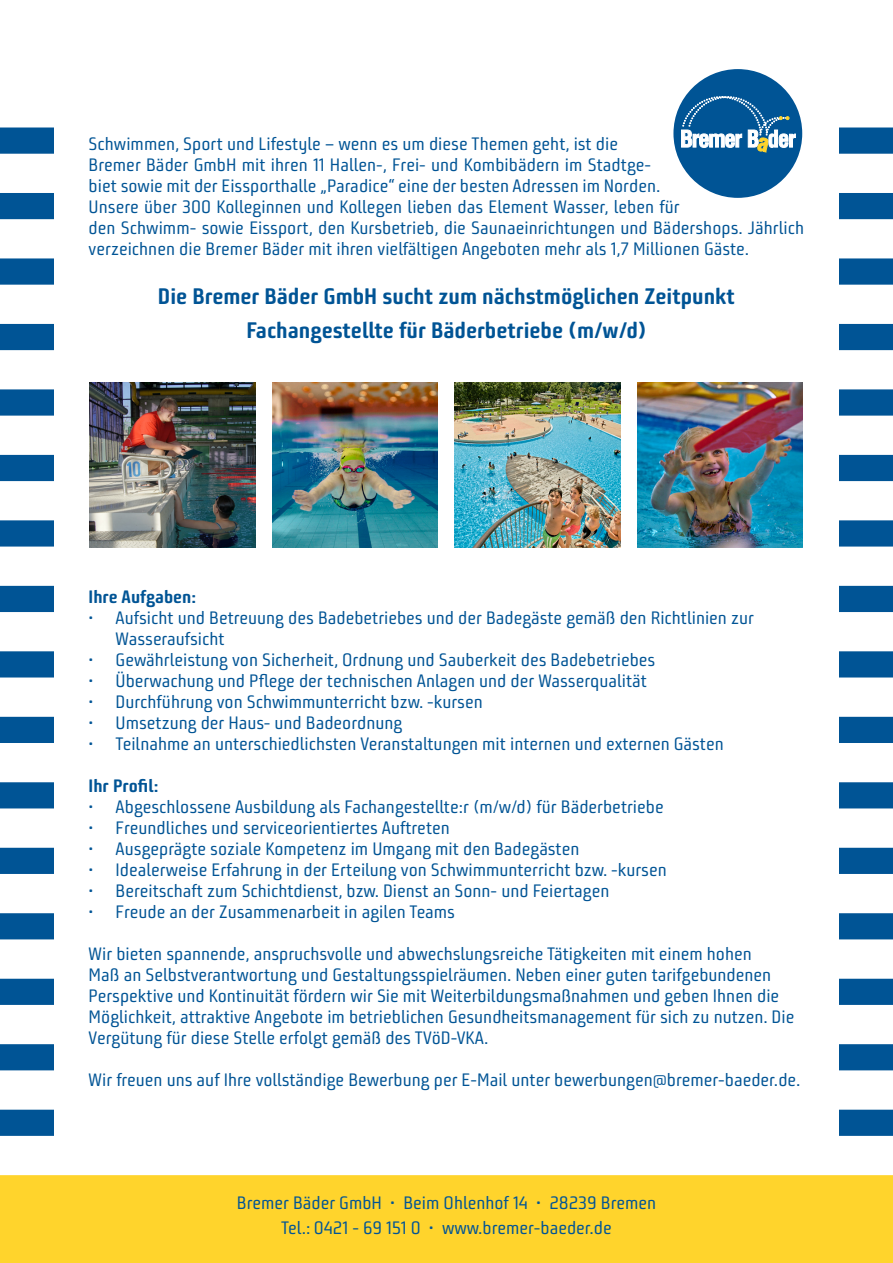
<style>
.page{position:relative;width:893px;height:1263px;background:#fff}
.page>*{position:absolute;margin:0;border:0;box-sizing:border-box;transform-origin:0 0}
.t1{font:700 22.5px "Bunuelo Clean Pro";color:#005495}
.t2{font:18px/21px "Bunuelo Clean Pro";color:#005495}
.t3{font:700 18px "Bunuelo Clean Pro";color:#005495}
</style>
<div class="page">
<div style="left:0;top:1182px;width:893px;height:81px;background:#ffd42c"></div>
<svg style="left:0;top:1175px;width:893px;height:7px;background:#ffd430"></svg>
<div style="left:0;top:1108px;width:893px;height:30px;background:#005495"></div>
<div style="left:0;top:1042px;width:893px;height:30px;background:#005495"></div>
<div style="left:0;top:977px;width:893px;height:30px;background:#005495"></div>
<div style="left:0;top:911px;width:893px;height:30px;background:#005495"></div>
<div style="left:0;top:846px;width:893px;height:30px;background:#005495"></div>
<div style="left:0;top:780px;width:893px;height:30px;background:#005495"></div>
<div style="left:0;top:715px;width:893px;height:30px;background:#005495"></div>
<div style="left:0;top:649px;width:893px;height:30px;background:#005495"></div>
<div style="left:0;top:584px;width:893px;height:30px;background:#005495"></div>
<div style="left:0;top:518px;width:893px;height:30px;background:#005495"></div>
<div style="left:0;top:453px;width:893px;height:30px;background:#005495"></div>
<div style="left:0;top:388px;width:893px;height:29px;background:#005495"></div>
<div style="left:0;top:322px;width:893px;height:30px;background:#005495"></div>
<div style="left:0;top:257px;width:893px;height:29px;background:#005495"></div>
<div style="left:0;top:191px;width:893px;height:30px;background:#005495"></div>
<div style="left:0;top:126px;width:893px;height:30px;background:#005495"></div>
<hr style="left:0;top:113px;width:893px;height:1px;background:#005495">
<div style="left:54px;top:2px;width:785px;height:1152px;background:#fff"></div>
<img style="left:637px;top:383px;width:166px;height:164px">
<svg style="left:673px;top:69px;width:130px;height:129px"></svg>
<img style="left:272px;top:383px;width:166px;height:164px">
<img style="left:90px;top:383px;width:166px;height:164px">
<img style="left:455px;top:383px;width:165px;height:164px">
<p class="t2" style="left:89px;top:134px;width:531px">Schwimmen, Sport und Lifestyle – wenn es um diese Themen geht, ist die</p>
<p class="t2" style="left:89px;top:155px;width:717px">Bremer Bäder GmbH mit ihren 11 Hallen-, Frei- und Kombibädern im Stadtge-<br>biet sowie mit der Eissporthalle „Paradice“ eine der besten Adressen im Norden.<br>Unsere über 300 Kolleginnen und Kollegen lieben das Element Wasser, leben für<br>den Schwimm- sowie Eissport, den Kursbetrieb, die Saunaeinrichtungen und Bädershops. Jährlich verzeichnen die Bremer Bäder mit ihren vielfältigen Angeboten mehr als 1,7 Millionen Gäste.</p>
<p class="t1" style="left:158px;top:282px;width:579px">Die Bremer Bäder GmbH sucht zum nächstmöglichen Zeitpunkt</p>
<p class="t1" style="left:246px;top:317px;width:402px">Fachangestellte für Bäderbetriebe (m/w/d)</p>
<p class="t3" style="left:89px;top:586px;width:109px">Ihre Aufgaben:</p>
<p class="t2" style="left:116px;top:608px;width:640px;text-indent:-27px">• Aufsicht und Betreuung des Badebetriebes und der Badegäste gemäß den Richtlinien zur<br>Wasseraufsicht</p>
<p class="t2" style="left:89px;top:650px;width:568px">• Gewährleistung von Sicherheit, Ordnung und Sauberkeit des Badebetriebes</p>
<p class="t2" style="left:89px;top:671px;width:560px">• Überwachung und Pflege der technischen Anlagen und der Wasserqualität</p>
<p class="t2" style="left:89px;top:692px;width:396px">• Durchführung von Schwimmunterricht bzw. -kursen</p>
<p class="t2" style="left:89px;top:713px;width:315px">• Umsetzung der Haus- und Badeordnung</p>
<p class="t2" style="left:89px;top:734px;width:636px">• Teilnahme an unterschiedlichsten Veranstaltungen mit internen und externen Gästen</p>
<p class="t3" style="left:89px;top:775px;width:71px">Ihr Profil:</p>
<p class="t2" style="left:89px;top:797px;width:576px">• Abgeschlossene Ausbildung als Fachangestellte:r (m/w/d) für Bäderbetriebe</p>
<p class="t2" style="left:89px;top:818px;width:363px">• Freundliches und serviceorientiertes Auftreten</p>
<p class="t2" style="left:89px;top:839px;width:492px">• Ausgeprägte soziale Kompetenz im Umgang mit den Badegästen</p>
<p class="t2" style="left:89px;top:860px;width:580px">• Idealerweise Erfahrung in der Erteilung von Schwimmunterricht bzw. -kursen</p>
<p class="t2" style="left:89px;top:881px;width:522px">• Bereitschaft zum Schichtdienst, bzw. Dienst an Sonn- und Feiertagen</p>
<p class="t2" style="left:89px;top:902px;width:368px">• Freude an der Zusammenarbeit in agilen Teams</p>
<p class="t2" style="left:89px;top:944px;width:707px">Wir bieten spannende, anspruchsvolle und abwechslungsreiche Tätigkeiten mit einem hohen<br>Maß an Selbstverantwortung und Gestaltungsspielräumen. Neben einer guten tarifgebundenen Perspektive und Kontinuität fördern wir Sie mit Weiterbildungsmaßnahmen und geben Ihnen die Möglichkeit, attraktive Angebote im betrieblichen Gesundheitsmanagement für sich zu nutzen. Die Vergütung für diese Stelle erfolgt gemäß des TVöD-VKA.</p>
<p class="t2" style="left:89px;top:1070px;width:713px">Wir freuen uns auf Ihre vollständige Bewerbung per E-Mail unter bewerbungen@bremer-baeder.de.</p>
<p class="t2" style="left:237px;top:1192px;width:421px">Bremer Bäder GmbH • Beim Ohlenhof 14 • 28239 Bremen</p>
<p class="t2" style="left:281px;top:1217px;width:332px">Tel.: 0421 - 69 151 0 • www.bremer-baeder.de</p>
</div>
